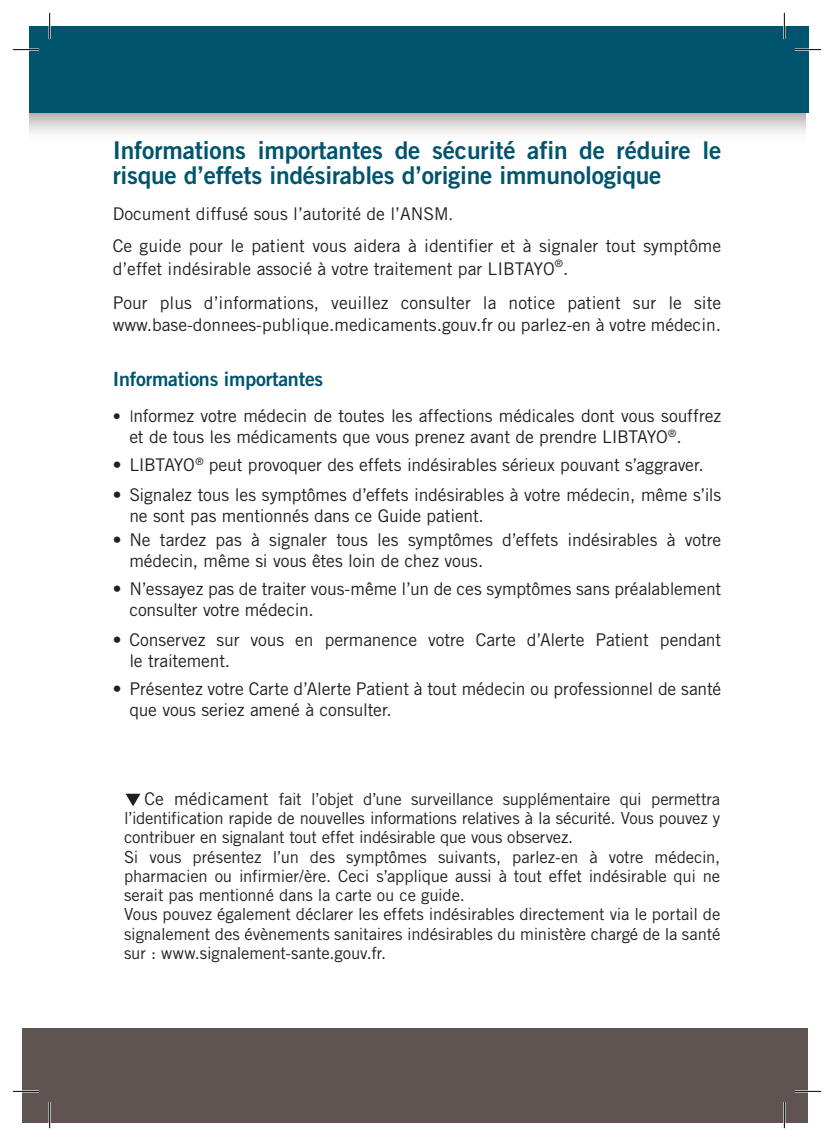
<style>
.page{position:relative;width:834px;height:1141px;background:#fff}
.page>*{position:absolute;margin:0;border:0;box-sizing:border-box;transform-origin:0 0}
.t1{font:24.5px/25.7px "Trade Gothic Bold Two";letter-spacing:-.005em;color:#00546e}
.t2{font:19.6px "Trade Gothic Bold Two";letter-spacing:-.01em;color:#00546e}
.t3{font:17.5px/21px "Trade Gothic";letter-spacing:-.005em;color:#231f20}
.t4{font:16.62px/19.2px "Trade Gothic";letter-spacing:-.01em;color:#231f20}
.s1{font-family:"Minion Pro"}
.s2{font-weight:300;font-size:16.1px}
.s3{font-size:17.5px}
</style>
<div class="page">
<svg style="left:30px;top:113px;width:775px;height:21px;background:#d9d5d4"></svg>
<div style="left:22px;top:1028px;width:785px;height:95px;background:#5f5452"></div>
<div style="left:30px;top:26px;width:779px;height:87px;background:#00546e"></div>
<svg style="left:126px;top:794px;width:14px;height:12px"></svg>
<hr style="left:13px;top:49px;width:26px;height:2px;background:#fff">
<hr style="left:794px;top:49px;width:27px;height:2px;background:#fff">
<hr style="left:13px;top:1090px;width:26px;height:2px;background:#fff">
<hr style="left:794px;top:1090px;width:27px;height:2px;background:#fff">
<hr style="left:49px;top:13px;width:2px;height:26px;background:#fff">
<hr style="left:49px;top:1102px;width:2px;height:26px;background:#fff">
<hr style="left:783px;top:13px;width:2px;height:26px;background:#fff">
<hr style="left:783px;top:1102px;width:2px;height:26px;background:#fff">
<svg style="left:13px;top:49px;width:26px;height:1px"></svg>
<svg style="left:794px;top:49px;width:27px;height:1px"></svg>
<svg style="left:13px;top:1091px;width:26px;height:1px"></svg>
<svg style="left:794px;top:1091px;width:27px;height:1px"></svg>
<svg style="left:49px;top:13px;width:1px;height:26px"></svg>
<svg style="left:49px;top:1102px;width:1px;height:26px"></svg>
<svg style="left:783px;top:13px;width:1px;height:26px"></svg>
<svg style="left:783px;top:1102px;width:1px;height:26px"></svg>
<h1 class="t1" style="left:113px;top:137px;width:610px">Informations importantes de sécurité afin de réduire le risque d’effets indésirables d’origine immunologique</h1>
<p class="t3" style="left:113px;top:198px;width:610px;line-height:32px">Document diffusé sous l’autorité de l’ANSM<span class="s1">.<br></span>Ce guide pour le patient vous aidera à identifier et à signaler tout symptôme</p>
<p class="t3" style="left:113px;top:251px;width:610px;line-height:33.8px">d’effet indésirable associé à votre traitement par LIBTAYO<sup>®</sup>.<br>Pour plus d’informations, veuillez consulter la notice patient sur le site</p>
<p class="t3" style="left:113px;top:314px;width:610px">www.base-donnees-publique.medicaments.gouv.fr ou parlez-en à votre médecin.</p>
<p class="t2" style="left:113px;top:367px;width:212px">Informations importantes</p>
<p class="t3" style="left:129px;top:405px;width:593px;text-indent:-17px"><span class="s2">• I</span>nformez votre médecin de toutes les affections médicales dont vous souffrez et de tous les médicaments que vous prenez avant de prendre LIBTAYO<sup>®</sup>.</p>
<p class="t3" style="left:113px;top:454px;width:592px">• LIBTAYO<sup>®</sup> peut provoquer des effets indésirables sérieux pouvant s’aggraver.</p>
<p class="t3" style="left:129px;top:484px;width:593px;text-indent:-17px">• Signalez tous les symptômes d’effets indésirables à votre médecin, même s’ils ne sont pas mentionnés dans ce Guide patient.</p>
<p class="t3" style="left:129px;top:529px;width:593px;text-indent:-17px">• Ne tardez pas à signaler tous les symptômes d’effets indésirables à votre médecin, même si vous êtes loin de chez vous.</p>
<p class="t3" style="left:129px;top:578px;width:593px;text-indent:-17px">• N’essayez pas de traiter vous-même l’un de ces symptômes sans préalablement consulter votre médecin.</p>
<p class="t3" style="left:129px;top:629px;width:593px;text-indent:-17px">• Conservez sur vous en permanence votre Carte d’Alerte Patient pendant le traitement.</p>
<p class="t3" style="left:129px;top:678px;width:593px;text-indent:-17px">• Présentez votre Carte d’Alerte Patient à tout médecin ou professionnel de santé que vous seriez amené à consulter.</p>
<p class="t4" style="left:124px;top:789px;width:597px;text-indent:20px"><span class="s3">Ce médicament</span> fait l’objet d’une surveillance supplémentaire qui permettra l’identification rapide de nouvelles informations relatives à la sécurité. Vous pouvez y contribuer en signalant tout effet indésirable que vous observez.<br>Si vous présentez l’un des symptômes suivants, parlez-en à votre médecin, pharmacien ou infirmier/ère. Ceci s’applique aussi à tout effet indésirable qui ne serait pas mentionné dans la carte ou ce guide.<br>Vous pouvez également déclarer les effets indésirables directement via le portail de signalement des évènements sanitaires indésirables du ministère chargé de la santé sur : www.signalement-sante.gouv.fr.</p>
</div>
